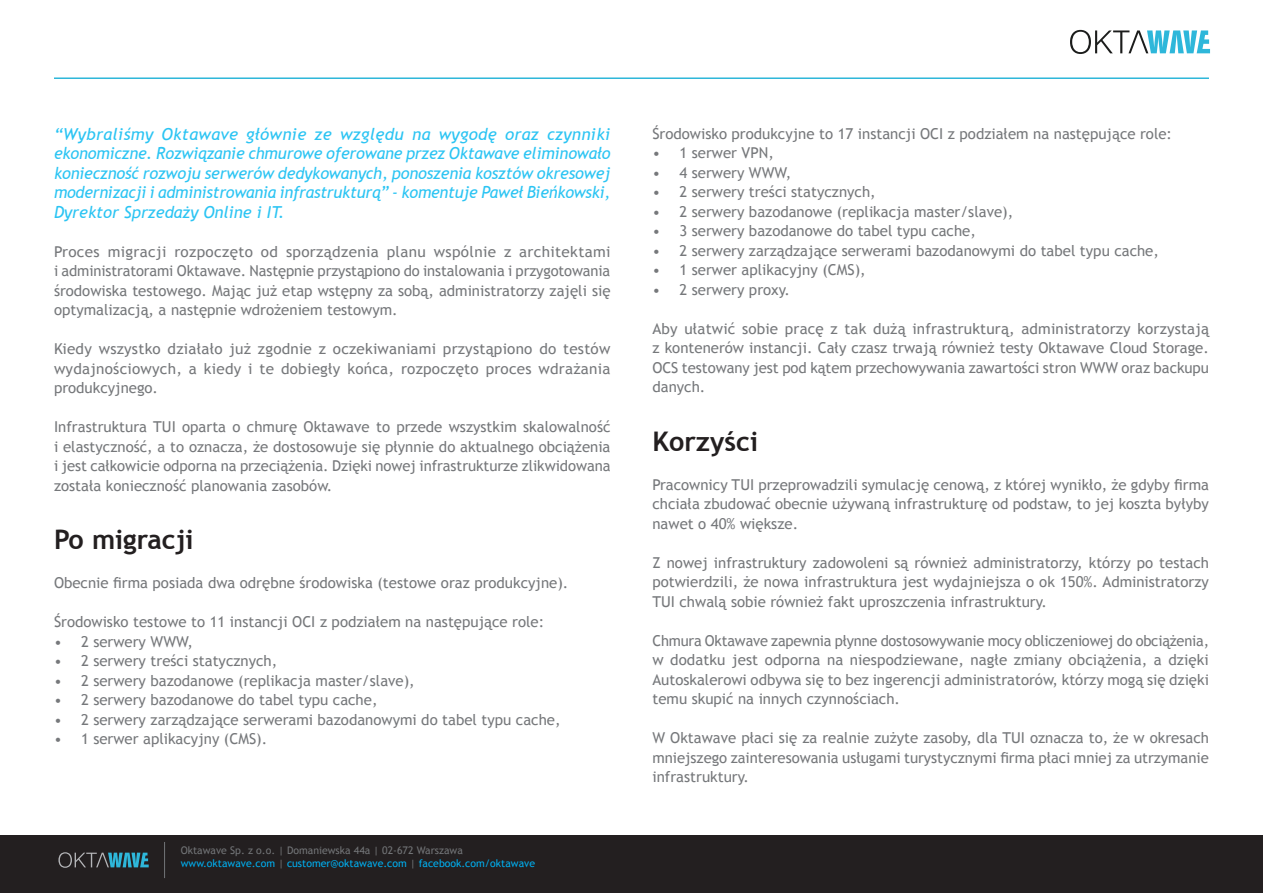
<style>
.page{position:relative;width:1263px;height:893px;background:#fff}
.page>*{position:absolute;margin:0;border:0;box-sizing:border-box;transform-origin:0 0}
.Styl_akapitowy_1{font:700 27px "Trebuchet MS";color:#231f20}
.Styl_akapitowy_1-2{font:italic 16.5px/19.5px "Trebuchet MS";color:#2bc4f3;text-align:justify}
.Styl_akapitowy_1-3{font:15px/19.5px "Trebuchet MS";color:#76787b;text-align:justify}
.t1{font:10.5px "Trebuchet MS";color:#00aeef}
.t2{font:10.5px "Trebuchet MS";color:#727477}
.s1{color:#727477}
</style>
<div class="page">
<hr style="left:54px;top:77px;width:1155px;height:2px;background:#2eb7da">
<div style="left:0;top:835px;width:1263px;height:58px;background:#231f20"></div>
<svg style="left:1070px;top:30px;width:140px;height:24px"></svg>
<svg style="left:58px;top:852px;width:91px;height:16px"></svg>
<hr style="left:164px;top:842px;width:1px;height:36px;background:#727477">
<p class="Styl_akapitowy_1-2" style="left:54px;top:124px;width:558px">“Wybraliśmy Oktawave głównie ze względu na wygodę oraz czynniki ekonomiczne. Rozwiązanie chmurowe oferowane przez Oktawave eliminowało konieczność rozwoju serwerów dedykowanych, ponoszenia kosztów okresowej modernizacji i administrowania infrastrukturą” - komentuje Paweł Bieńkowski, Dyrektor Sprzedaży Online i IT.</p>
<p class="Styl_akapitowy_1-3" style="left:54px;top:242px;width:558px">Proces migracji rozpoczęto od sporządzenia planu wspólnie z architektami i administratorami Oktawave. Następnie przystąpiono do instalowania i przygotowania środowiska testowego. Mając już etap wstępny za sobą, administratorzy zajęli się optymalizacją, a następnie wdrożeniem testowym.</p>
<p class="Styl_akapitowy_1-3" style="left:54px;top:339px;width:558px">Kiedy wszystko działało już zgodnie z oczekiwaniami przystąpiono do testów wydajnościowych, a kiedy i te dobiegły końca, rozpoczęto proces wdrażania produkcyjnego.</p>
<p class="Styl_akapitowy_1-3" style="left:54px;top:417px;width:558px">Infrastruktura TUI oparta o chmurę Oktawave to przede wszystkim skalowalność i elastyczność, a to oznacza, że dostosowuje się płynnie do aktualnego obciążenia i jest całkowicie odporna na przeciążenia. Dzięki nowej infrastrukturze zlikwidowana została konieczność planowania zasobów.</p>
<p class="Styl_akapitowy_1" style="left:54px;top:523px;width:141px">Po migracji</p>
<p class="Styl_akapitowy_1-3" style="left:54px;top:573px;width:516px">Obecnie firma posiada dwa odrębne środowiska (testowe oraz produkcyjne).</p>
<p class="Styl_akapitowy_1-3" style="left:54px;top:612px;width:492px">Środowisko testowe to 11 instancji OCI z podziałem na następujące role:</p>
<p class="Styl_akapitowy_1-3" style="left:54px;top:632px;width:141px">• 2 serwery WWW,</p>
<p class="Styl_akapitowy_1-3" style="left:54px;top:651px;width:225px">• 2 serwery treści statycznych,</p>
<p class="Styl_akapitowy_1-3" style="left:54px;top:671px;width:362px">• 2 serwery bazodanowe (replikacja master/slave),</p>
<p class="Styl_akapitowy_1-3" style="left:54px;top:690px;width:325px">• 2 serwery bazodanowe do tabel typu cache,</p>
<p class="Styl_akapitowy_1-3" style="left:54px;top:710px;width:508px">• 2 serwery zarządzające serwerami bazodanowymi do tabel typu cache,</p>
<p class="Styl_akapitowy_1-3" style="left:54px;top:729px;width:215px">• 1 serwer aplikacyjny (CMS).</p>
<p class="t2" style="left:181px;top:844px;width:284px">Oktawave Sp. z o.o. | Domaniewska 44a | 02-672 Warszawa</p>
<p class="t1" style="left:181px;top:857px;width:356px">www.oktawave.com <span class="s1">|</span> customer@oktawave.com <span class="s1">|</span> facebook.com/oktawave</p>
<p class="Styl_akapitowy_1-3" style="left:652px;top:124px;width:521px">Środowisko produkcyjne to 17 instancji OCI z podziałem na następujące role:</p>
<p class="Styl_akapitowy_1-3" style="left:652px;top:143px;width:123px">• 1 serwer VPN,</p>
<p class="Styl_akapitowy_1-3" style="left:652px;top:163px;width:141px">• 4 serwery WWW,</p>
<p class="Styl_akapitowy_1-3" style="left:652px;top:182px;width:225px">• 2 serwery treści statycznych,</p>
<p class="Styl_akapitowy_1-3" style="left:652px;top:202px;width:362px">• 2 serwery bazodanowe (replikacja master/slave),</p>
<p class="Styl_akapitowy_1-3" style="left:652px;top:221px;width:325px">• 3 serwery bazodanowe do tabel typu cache,</p>
<p class="Styl_akapitowy_1-3" style="left:652px;top:241px;width:508px">• 2 serwery zarządzające serwerami bazodanowymi do tabel typu cache,</p>
<p class="Styl_akapitowy_1-3" style="left:652px;top:260px;width:215px">• 1 serwer aplikacyjny (CMS),</p>
<p class="Styl_akapitowy_1-3" style="left:652px;top:280px;width:139px">• 2 serwery proxy.</p>
<p class="Styl_akapitowy_1-3" style="left:652px;top:319px;width:558px">Aby ułatwić sobie pracę z tak dużą infrastrukturą, administratorzy korzystają z kontenerów instancji. Cały czasz trwają również testy Oktawave Cloud Storage.<br>OCS testowany jest pod kątem przechowywania zawartości stron WWW oraz backupu danych.</p>
<p class="Styl_akapitowy_1" style="left:652px;top:424px;width:107px">Korzyści</p>
<p class="Styl_akapitowy_1-3" style="left:652px;top:475px;width:558px">Pracownicy TUI przeprowadzili symulację cenową, z której wynikło, że gdyby firma chciała zbudować obecnie używaną infrastrukturę od podstaw, to jej koszta byłyby nawet o 40% większe.</p>
<p class="Styl_akapitowy_1-3" style="left:652px;top:553px;width:558px">Z nowej infrastruktury zadowoleni są również administratorzy, którzy po testach potwierdzili, że nowa infrastruktura jest wydajniejsza o ok 150%. Administratorzy TUI chwalą sobie również fakt uproszczenia infrastruktury.</p>
<p class="Styl_akapitowy_1-3" style="left:652px;top:631px;width:558px">Chmura Oktawave zapewnia płynne dostosowywanie mocy obliczeniowej do obciążenia, w dodatku jest odporna na niespodziewane, nagłe zmiany obciążenia, a dzięki Autoskalerowi odbywa się to bez ingerencji administratorów, którzy mogą się dzięki temu skupić na innych czynnościach.</p>
<p class="Styl_akapitowy_1-3" style="left:652px;top:728px;width:558px">W Oktawave płaci się za realnie zużyte zasoby, dla TUI oznacza to, że w okresach mniejszego zainteresowania usługami turystycznymi firma płaci mniej za utrzymanie infrastruktury.</p>
</div>
